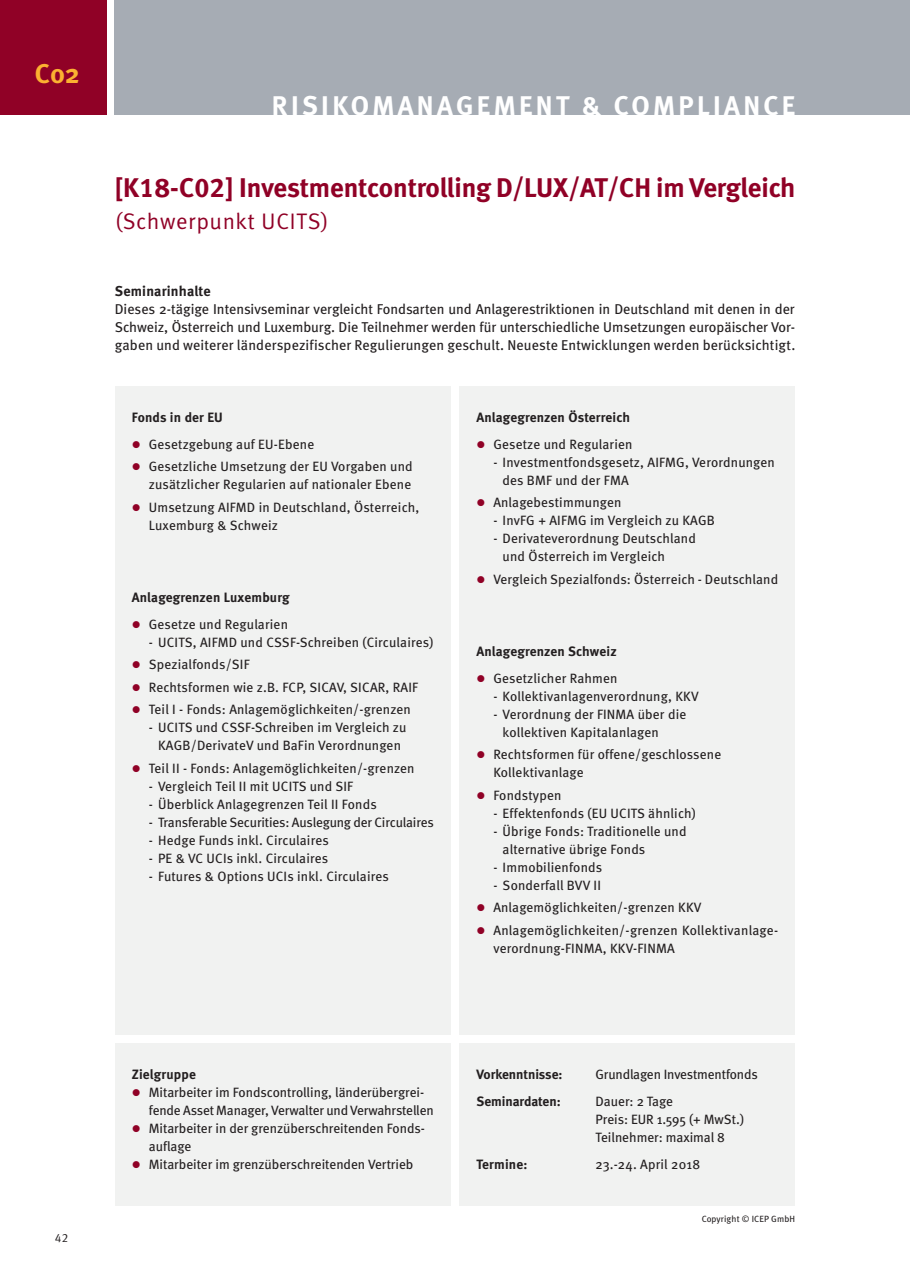
<style>
.page{position:relative;width:910px;height:1280px;background:#fff}
.page>*{position:absolute;margin:0;border:0;box-sizing:border-box;transform-origin:0 0}
.t1{font:27px "Meta Bold LF";letter-spacing:-.005em;color:#900126}
.t2{font:700 27px "Meta";letter-spacing:.125em;color:#fff}
.t3{font:700 27px "Meta";color:#fbb131}
.t4{font:22.5px "Meta Korrespondenz";letter-spacing:.015em;color:#900126}
.t5{font:14.25px/18px "Meta";letter-spacing:.015em;color:#231f20;text-align:justify}
.t6{font:700 14.25px "Meta";letter-spacing:.015em;color:#231f20}
.t7{font:13.5px/18px "Meta";letter-spacing:.01em;color:#231f20}
.t8{font:700 13.5px "Meta";letter-spacing:.01em;color:#231f20}
.t9{font:13.5px/18px "Meta";letter-spacing:-.01em;color:#231f20}
.t10{font:13.5px "Meta";letter-spacing:-.015em;color:#231f20}
.t11{font:12px "Meta Korrespondenz";color:#231f20}
.t12{font:9px "Meta";letter-spacing:.015em;color:#231f20}
.s1{color:#900126}
.s2{font-family:"Koz Min Pr 6 N";font-weight:500}
</style>
<div class="page">
<div style="left:459px;top:1044px;width:336px;height:162px;background:#f1f2f1"></div>
<div style="left:115px;top:1044px;width:336px;height:162px;background:#f1f2f1"></div>
<div style="left:459px;top:387px;width:336px;height:648px;background:#f1f2f1"></div>
<div style="left:115px;top:387px;width:336px;height:648px;background:#f1f2f1"></div>
<div style="left:115px;top:0;width:795px;height:115px;background:#a6acb4"></div>
<div style="left:0;top:0;width:106px;height:115px;background:#900126"></div>
<h1 class="t3" style="left:35px;top:63px;width:46px">C02</h1>
<h1 class="t2" style="left:272px;top:95px;width:525px">RISIKOMANAGEMENT &amp; COMPLIANCE</h1>
<h1 class="t1" style="left:115px;top:178px;width:682px">[K18-C02] Investmentcontrolling D/LUX/AT/CH im Vergleich</h1>
<h2 class="t4" style="left:115px;top:208px;width:216px">(Schwerpunkt UCITS)</h2>
<p class="t6" style="left:115px;top:286px;width:97px">Seminarinhalte</p>
<p class="t5" style="left:115px;top:301px;width:682px">Dieses 2-tägige Intensivseminar vergleicht Fondsarten und Anlagerestriktionen in Deutschland mit denen in der Schweiz, Österreich und Luxemburg. Die Teilnehmer werden für unterschiedliche Umsetzungen europäischer Vor&shy;gaben und weiterer länderspezifischer Regulierungen geschult. Neueste Entwicklungen werden berücksichtigt.</p>
<p class="t8" style="left:132px;top:412px;width:93px">Fonds in der EU</p>
<p class="t7" style="left:132px;top:436px;width:184px"><span class="s1">●</span> Gesetzgebung auf EU-Ebene</p>
<p class="t7" style="left:132px;top:459px;width:282px;text-align:right"><span class="s1">●</span> Gesetzliche Umsetzung der EU Vorgaben und zusätzlicher Regularien auf nationaler Ebene</p>
<p class="t7" style="left:149px;top:499px;width:272px;text-indent:-17px"><span class="s1">●</span> Umsetzung AIFMD in Deutschland, Österreich,<br>Luxemburg &amp; Schweiz</p>
<p class="t8" style="left:132px;top:592px;width:159px">Anlagegrenzen Luxemburg</p>
<p class="t7" style="left:132px;top:616px;width:158px"><span class="s1">●</span> Gesetze und Regularien</p>
<p class="t7" style="left:149px;top:634px;width:286px">- UCITS, AIFMD und CSSF-Schreiben (Circulaires)</p>
<p class="t7" style="left:132px;top:657px;width:119px"><span class="s1">●</span> Spezialfonds/SIF</p>
<p class="t7" style="left:132px;top:679px;width:288px"><span class="s1">●</span> Rechtsformen wie z.B. FCP, SICAV, SICAR, RAIF</p>
<p class="t7" style="left:132px;top:702px;width:280px"><span class="s1">●</span> Teil I - Fonds: Anlagemöglichkeiten/-grenzen</p>
<p class="t7" style="left:149px;top:720px;width:259px;text-align:center">- UCITS und CSSF-Schreiben im Vergleich zu<br>KAGB/DerivateV und BaFin Verordnungen</p>
<p class="t7" style="left:132px;top:760px;width:284px"><span class="s1">●</span> Teil II - Fonds: Anlagemöglichkeiten/-grenzen</p>
<p class="t7" style="left:149px;top:778px;width:206px">- Vergleich Teil II mit UCITS und SIF</p>
<p class="t7" style="left:149px;top:796px;width:229px">- Überblick Anlagegrenzen Teil II Fonds</p>
<p class="t10" style="left:149px;top:817px;width:287px">- Transferable Securities: Auslegung der Circulaires</p>
<p class="t7" style="left:149px;top:832px;width:181px">- Hedge Funds inkl. Circulaires</p>
<p class="t7" style="left:149px;top:850px;width:181px">- PE &amp; VC UCIs inkl. Circulaires</p>
<p class="t7" style="left:149px;top:868px;width:242px">- Futures &amp; Options UCIs inkl. Circulaires</p>
<p class="t8" style="left:476px;top:412px;width:155px">Anlagegrenzen Österreich</p>
<p class="t7" style="left:476px;top:436px;width:158px"><span class="s1">●</span> Gesetze und Regularien</p>
<p class="t7" style="left:503px;top:454px;width:274px;text-indent:-9px">- Investmentfondsgesetz, AIFMG, Verordnungen des BMF und der FMA</p>
<p class="t7" style="left:476px;top:495px;width:147px"><span class="s1">●</span> Anlagebestimmungen</p>
<p class="t7" style="left:493px;top:513px;width:223px">- InvFG + AIFMG im Vergleich zu KAGB</p>
<p class="t7" style="left:503px;top:531px;width:195px;text-indent:-9px">- Derivateverordnung Deutschland und Österreich im Vergleich</p>
<p class="t7" style="left:476px;top:571px;width:303px"><span class="s1">●</span> Vergleich Spezialfonds: Österreich - Deutschland</p>
<p class="t8" style="left:476px;top:646px;width:142px">Anlagegrenzen Schweiz</p>
<p class="t7" style="left:476px;top:670px;width:143px"><span class="s1">●</span> Gesetzlicher Rahmen</p>
<p class="t7" style="left:493px;top:688px;width:207px">- Kollektivanlagenverordnung, KKV</p>
<p class="t7" style="left:503px;top:706px;width:185px;text-indent:-9px">- Verordnung der FINMA u<span class="s2">̈</span>ber die kollektiven Kapitalanlagen</p>
<p class="t7" style="left:493px;top:747px;width:229px;text-indent:-17px"><span class="s1">●</span> Rechtsformen für offene/geschlossene<br>Kollektivanlage</p>
<p class="t7" style="left:476px;top:787px;width:87px"><span class="s1">●</span> Fondstypen</p>
<p class="t7" style="left:493px;top:805px;width:204px">- Effektenfonds (EU UCITS ähnlich)</p>
<p class="t7" style="left:503px;top:823px;width:186px;text-indent:-9px">- Übrige Fonds: Traditionelle und alternative u<span class="s2">̈</span>brige Fonds</p>
<p class="t7" style="left:493px;top:859px;width:110px">- Immobilienfonds</p>
<p class="t7" style="left:493px;top:877px;width:109px">- Sonderfall BVV II</p>
<p class="t7" style="left:476px;top:900px;width:227px"><span class="s1">●</span> Anlagemöglichkeiten/-grenzen KKV</p>
<p class="t7" style="left:493px;top:922px;width:286px;text-indent:-17px"><span class="s1">●</span> Anlagemöglichkeiten/-grenzen Kollektivanlage&shy;verordnung-FINMA, KKV-FINMA</p>
<p class="t11" style="left:55px;top:1230px;width:15px">42</p>
<p class="t8" style="left:132px;top:1069px;width:66px">Zielgruppe</p>
<p class="t9" style="left:149px;top:1084px;width:286px;text-indent:-17px"><span class="s1">●</span> Mitarbeiter im Fondscontrolling, länderu<span class="s2">̈</span>bergrei&shy;fende Asset Manager, Verwalter und Verwahrstellen</p>
<p class="t7" style="left:149px;top:1120px;width:278px;text-indent:-17px"><span class="s1">●</span> Mitarbeiter in der grenzu<span class="s2">̈</span>berschreitenden Fonds&shy;auflage</p>
<p class="t7" style="left:132px;top:1156px;width:283px"><span class="s1">●</span> Mitarbeiter im grenzu<span class="s2">̈</span>berschreitenden Vertrieb</p>
<p class="t8" style="left:476px;top:1069px;width:88px">Vorkenntnisse:</p>
<p class="t9" style="left:595px;top:1066px;width:164px">Grundlagen Investmentfonds</p>
<p class="t8" style="left:476px;top:1096px;width:86px">Seminardaten:</p>
<p class="t7" style="left:595px;top:1093px;width:150px">Dauer: 2 Tage<br>Preis: EUR 1.595 (+ MwSt.)<br>Teilnehmer: maximal 8</p>
<p class="t8" style="left:476px;top:1159px;width:52px">Termine:</p>
<p class="t7" style="left:595px;top:1156px;width:106px">23.-24. April 2018</p>
<p class="t12" style="left:702px;top:1215px;width:95px">Copyright © ICEP GmbH</p>
</div>
